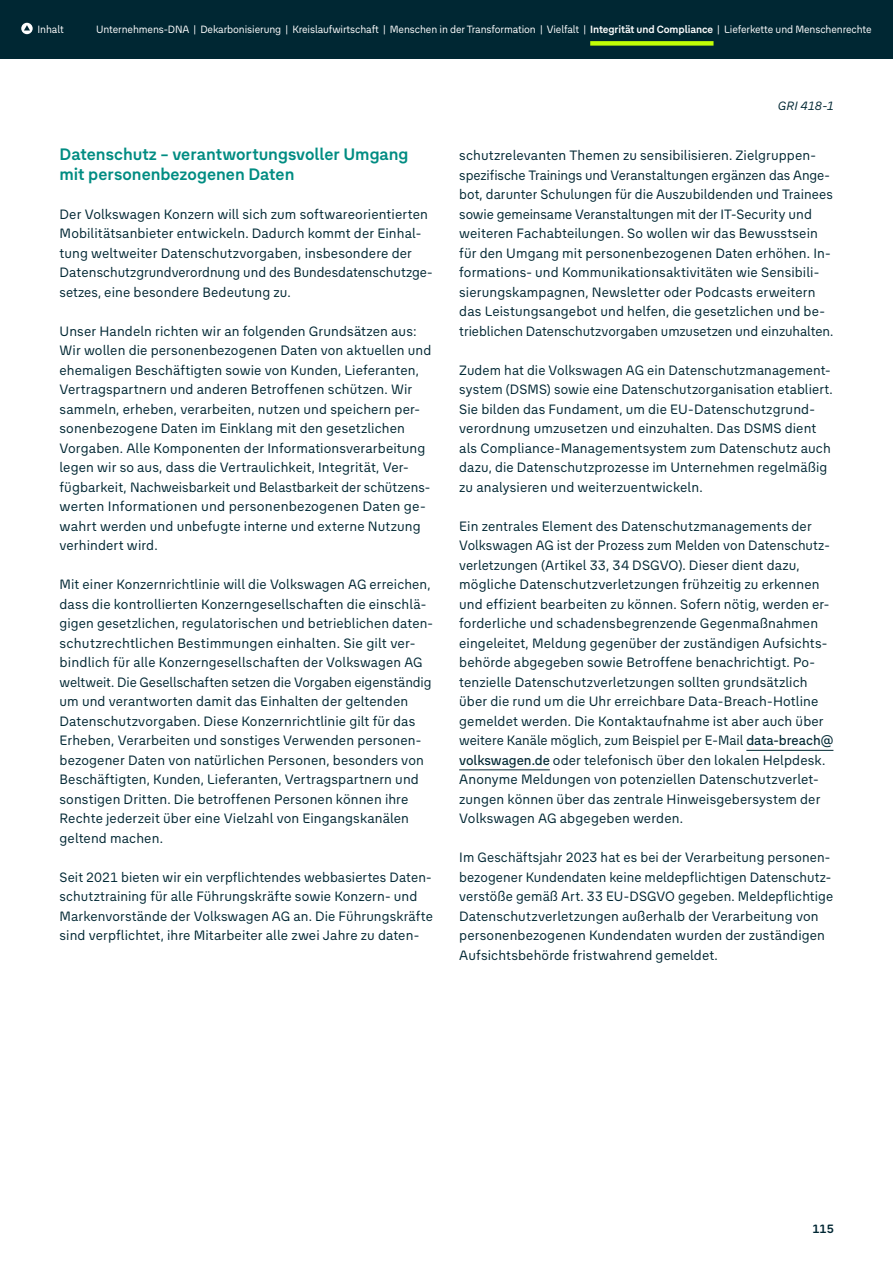
<style>
.page{position:relative;width:893px;height:1263px;background:#fff}
.page>*{position:absolute;margin:0;border:0;box-sizing:border-box;transform-origin:0 0}
.t1{font:700 16.5px/19.5px "The Group TEXT Pro";color:#008c82}
.t2{font:13.5px/19.5px "The Group TEXT Pro";letter-spacing:.01em;color:#002733}
.t3{font:italic 12px "The Group TEXT Pro";letter-spacing:.005em;color:#002733}
.t4{font:700 12px "The Group TEXT Pro";color:#002733}
.t5{font:10.5px "The Group TEXT Pro";letter-spacing:-.01em;color:#fff}
.s1{font-weight:700}
.s2{font-weight:500}
</style>
<div class="page">
<hr style="left:746px;top:750px;width:87px;height:1px;background:#002733">
<hr style="left:459px;top:769px;width:91px;height:1px;background:#002733">
<div style="left:0;top:0;width:893px;height:59px;background:#002733"></div>
<svg style="left:21px;top:23px;width:12px;height:11px"></svg>
<svg style="left:24px;top:25px;width:6px;height:6px"></svg>
<div style="left:590px;top:41px;width:123px;height:5px;background:#c2fe06"></div>
<p class="t5" style="left:38px;top:21px;width:28px">Inhalt</p>
<p class="t5" style="left:96px;top:21px;width:777px">Unternehmens-DNA | Dekarbonisierung | Kreislaufwirtschaft | Menschen in der Transformation | Vielfalt | <span class="s1">Integrität und Compliance</span> | Lieferkette und Menschenrechte</p>
<p class="t1" style="left:60px;top:143px;width:351px">Datenschutz – verantwortungsvoller Umgang mit personenbezogenen Daten</p>
<p class="t2" style="left:60px;top:203px;width:375px">Der Volkswagen Konzern will sich zum softwareorientierten Mobilitätsanbieter entwickeln. Dadurch kommt der Einhal&shy;tung weltweiter Datenschutzvorgaben, insbesondere der Datenschutzgrundverordnung und des Bundesdatenschutzge&shy;setzes, eine besondere Bedeutung zu.</p>
<p class="t2" style="left:60px;top:320px;width:373px">Unser Handeln richten wir an folgenden Grundsätzen aus:<br>Wir wollen die personenbezogenen Daten von aktuellen und ehemaligen Beschäftigten sowie von Kunden, Lieferanten, Vertragspartnern und anderen Betroffenen schützen. Wir sammeln, erheben, verarbeiten, nutzen und speichern per&shy;sonenbezogene Daten im Einklang mit den gesetzlichen Vorgaben. Alle Komponenten der Informationsverarbeitung legen wir so aus, dass die Vertraulichkeit, Integrität, Ver&shy;fügbarkeit, Nachweisbarkeit und Belastbarkeit der schützens&shy;werten Informationen und personenbezogenen Daten ge&shy;wahrt werden und unbefugte interne und externe Nutzung verhindert wird.</p>
<p class="t2" style="left:60px;top:574px;width:375px">Mit einer Konzernrichtlinie will die Volkswagen AG erreichen, dass die kontrollierten Konzerngesellschaften die einschlä&shy;gigen gesetzlichen, regulatorischen und betrieblichen daten&shy;schutzrechtlichen Bestimmungen einhalten. Sie gilt ver&shy;bindlich für alle Konzerngesellschaften der Volkswagen AG weltweit. Die Gesellschaften setzen die Vorgaben eigenständig um und verantworten damit das Einhalten der geltenden Datenschutzvorgaben. Diese Konzernrichtlinie gilt für das Erheben, Verarbeiten und sonstiges Verwenden personen&shy;bezogener Daten von natürlichen Personen, besonders von Beschäftigten, Kunden, Lieferanten, Vertragspartnern und sonstigen Dritten. Die betroffenen Personen können ihre Rechte jederzeit über eine Vielzahl von Eingangskanälen geltend machen.</p>
<p class="t2" style="left:60px;top:866px;width:375px">Seit 2021 bieten wir ein verpflichtendes webbasiertes Daten&shy;schutztraining für alle Führungskräfte sowie Konzern- und Markenvorstände der Volkswagen AG an. Die Führungskräfte sind verpflichtet, ihre Mitarbeiter alle zwei Jahre zu daten-</p>
<p class="t3" style="left:778px;top:97px;width:58px">GRI 418-1</p>
<p class="t2" style="left:459px;top:145px;width:376px">schutzrelevanten Themen zu sensibilisieren. Zielgruppen&shy;spezifische Trainings und Veranstaltungen ergänzen das Ange&shy;bot, darunter Schulungen für die Auszubildenden und Trainees sowie gemeinsame Veranstaltungen mit der IT-Security und weiteren Fachabteilungen. So wollen wir das Bewusstsein für den Umgang mit personenbezogenen Daten erhöhen. In&shy;formations- und Kommunikationsaktivitäten wie Sensibili&shy;sierungskampagnen, Newsletter oder Podcasts erweitern das Leistungsangebot und helfen, die gesetzlichen und be&shy;trieblichen Datenschutzvorgaben umzusetzen und einzuhalten.</p>
<p class="t2" style="left:459px;top:359px;width:375px">Zudem hat die Volkswagen AG ein Datenschutzmanagement&shy;system (DSMS) sowie eine Datenschutzorganisation etabliert.<br>Sie bilden das Fundament, um die EU-Datenschutzgrund&shy;verordnung umzusetzen und einzuhalten. Das DSMS dient als Compliance-Managementsystem zum Datenschutz auch dazu, die Datenschutzprozesse im Unternehmen regelmäßig zu analysieren und weiterzuentwickeln.</p>
<p class="t2" style="left:459px;top:515px;width:376px">Ein zentrales Element des Datenschutzmanagements der Volkswagen AG ist der Prozess zum Melden von Datenschutz&shy;verletzungen (Artikel 33, 34 DSGVO). Dieser dient dazu, mögliche Datenschutzverletzungen frühzeitig zu erkennen und effizient bearbeiten zu können. Sofern nötig, werden er&shy;forderliche und schadensbegrenzende Gegenmaßnahmen eingeleitet, Meldung gegenüber der zuständigen Aufsichts&shy;behörde abgegeben sowie Betroffene benachrichtigt. Po&shy;tenzielle Datenschutzverletzungen sollten grundsätzlich über die rund um die Uhr erreichbare Data-Breach-Hotline gemeldet werden. Die Kontaktaufnahme ist aber auch über weitere Kanäle möglich, zum Beispiel per E-Mail <span class="s2">data-breach@ volkswagen.de</span> oder telefonisch über den lokalen Helpdesk.<br>Anonyme Meldungen von potenziellen Datenschutzverlet&shy;zungen können über das zentrale Hinweisgebersystem der Volkswagen AG abgegeben werden.</p>
<p class="t2" style="left:459px;top:847px;width:376px">Im Geschäftsjahr 2023 hat es bei der Verarbeitung personen&shy;bezogener Kundendaten keine meldepflichtigen Datenschutz&shy;verstöße gemäß Art. 33 EU-DSGVO gegeben. Meldepflichtige Datenschutzverletzungen außerhalb der Verarbeitung von personenbezogenen Kundendaten wurden der zuständigen Aufsichtsbehörde fristwahrend gemeldet.</p>
<p class="t4" style="left:812px;top:1219px;width:23px">115</p>
</div>
